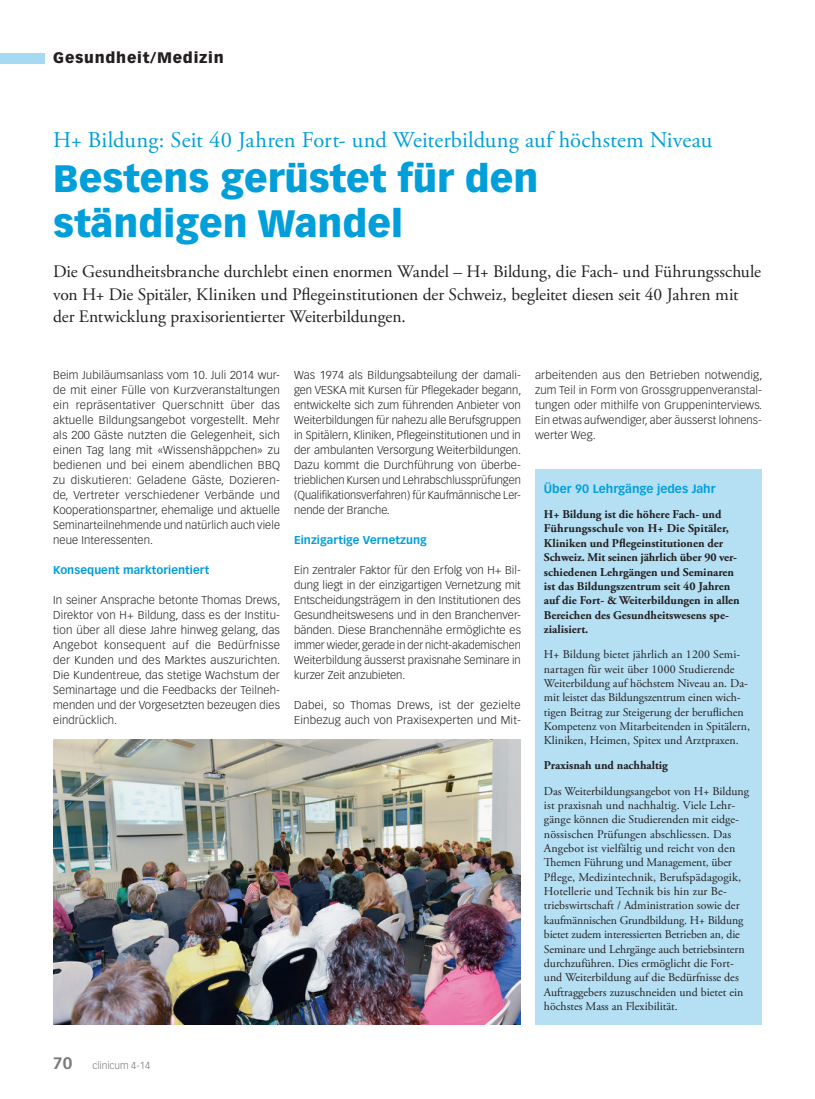
<style>
.page{position:relative;width:815px;height:1099px;background:#fff}
.page>*{position:absolute;margin:0;border:0;box-sizing:border-box;transform-origin:0 0}
.t1{font:900 37.5px/45px "Vectora LT Std";color:#009fda}
.t2{font:22.5px "Adobe Garamond Pro";color:#009fda}
.t3{font:17.5px/22.5px "Adobe Garamond Pro";letter-spacing:-.005em;color:#231f20}
.t4{font:900 15px "Vectora LT Std";letter-spacing:.05em;color:#231f20}
.t5{font:11.88px/14.4px "Adobe Garamond Pro";color:#231f20}
.t6{font:700 11.88px/14.4px "Adobe Garamond Pro";color:#231f20}
.t7{font:700 11.88px "Vectora LT Std";color:#009fda}
.t8{font:300 11.25px/15px "Vectora LT Std";letter-spacing:.01em;color:#231f20;text-align:justify}
.t9{font:700 11.25px "Vectora LT Std";letter-spacing:.005em;color:#009fda}
.t10{font:300 10px "Vectora LH";color:#76787b}
.s1{font-weight:700;font-size:16.25px}
</style>
<div class="page">
<div style="left:0;top:53px;width:45px;height:10px;background:#a5daf2"></div>
<div style="left:535px;top:469px;width:227px;height:555px;background:#b5e0f4"></div>
<img style="left:53px;top:739px;width:468px;height:285px">
<h3 class="t4" style="left:53px;top:49px;width:172px">Gesundheit/Medizin</h3>
<h2 class="t2" style="left:53px;top:126px;width:661px">H+ Bildung: Seit 40 Jahren Fort- und Weiterbildung auf höchstem Niveau</h2>
<h1 class="t1" style="left:53px;top:155px;width:487px">Bestens gerüstet für den ständigen Wandel</h1>
<p class="t3" style="left:53px;top:261px;width:710px">Die Gesundheitsbranche durchlebt einen enormen Wandel – H+ Bildung, die Fach- und Führungsschule von H+ Die Spitäler, Kliniken und Pflegeinstitutionen der Schweiz, begleitet diesen seit 40 Jahren mit der Entwicklung praxisorientierter Weiterbildungen.</p>
<p class="t8" style="left:53px;top:368px;width:228px">Beim Jubiläumsanlass vom 10. Juli 2014 wur&shy;de mit einer Fülle von Kurzveranstaltungen ein repräsentativer Querschnitt über das aktuelle Bildungsangebot vorgestellt. Mehr als 200 Gäste nutzten die Gelegenheit, sich einen Tag lang mit «Wissenshäppchen» zu bedienen und bei einem abendlichen BBQ zu diskutieren: Geladene Gäste, Dozieren&shy;de, Vertreter verschiedener Verbände und Kooperationspartner, ehemalige und aktuelle Seminarteilnehmende und natürlich auch viele neue Interessenten.</p>
<p class="t9" style="left:53px;top:563px;width:158px">Konsequent marktorientiert</p>
<p class="t8" style="left:53px;top:593px;width:229px">In seiner Ansprache betonte Thomas Drews, Direktor von H+ Bildung, dass es der Institu&shy;tion über all diese Jahre hinweg gelang, das Angebot konsequent auf die Bedürfnisse der Kunden und des Marktes auszurichten.<br>Die Kundentreue, das stetige Wachstum der Seminartage und die Feedbacks der Teilneh&shy;menden und der Vorgesetzten bezeugen dies eindrücklich.</p>
<p class="t8" style="left:294px;top:368px;width:229px">Was 1974 als Bildungsabteilung der damali&shy;gen VESKA mit Kursen für Pflegekader begann, entwickelte sich zum führenden Anbieter von Weiterbildungen für nahezu alle Berufsgruppen in Spitälern, Kliniken, Pflegeinstitutionen und in der ambulanten Versorgung Weiterbildungen.<br>Dazu kommt die Durchführung von überbe&shy;trieblichen Kursen und Lehrabschlussprüfungen (Qualifikationsverfahren) für Kaufmännische Ler&shy;nende der Branche.</p>
<p class="t9" style="left:294px;top:533px;width:134px">Einzigartige Vernetzung</p>
<p class="t8" style="left:294px;top:563px;width:228px">Ein zentraler Faktor für den Erfolg von H+ Bil&shy;dung liegt in der einzigartigen Vernetzung mit Entscheidungsträgern in den Institutionen des Gesundheitswesens und in den Branchenver&shy;bänden. Diese Branchennähe ermöglichte es immer wieder, gerade in der nicht-akademischen Weiterbildung äusserst praxisnahe Seminare in kurzer Zeit anzubieten.</p>
<p class="t8" style="left:294px;top:698px;width:228px">Dabei, so Thomas Drews, ist der gezielte<br>Einbezug auch von Praxisexperten und Mit-</p>
<p class="t8" style="left:535px;top:368px;width:229px">arbeitenden aus den Betrieben notwendig, zum Teil in Form von Grossgruppenveranstal&shy;tungen oder mithilfe von Gruppeninterviews.<br>Ein etwas aufwendiger, aber äusserst lohnens&shy;werter Weg.</p>
<p class="t7" style="left:544px;top:481px;width:173px">Über 90 Lehrgänge jedes Jahr</p>
<p class="t6" style="left:544px;top:507px;width:197px">H+ Bildung ist die höhere Fach- und Führungsschule von H+ Die Spitäler, Kliniken und Pflegeinstitutionen der Schweiz. Mit seinen jährlich über 90 ver&shy;schiedenen Lehrgängen und Seminaren ist das Bildungszentrum seit 40 Jahren auf die Fort- &amp; Weiterbildungen in allen Bereichen des Gesundheitswesens spe&shy;zialisiert.</p>
<p class="t5" style="left:544px;top:647px;width:208px">H+ Bildung bietet jährlich an 1200 Semi&shy;nartagen für weit über 1000 Studierende Weiterbildung auf höchstem Niveau an. Da&shy;mit leistet das Bildungszentrum einen wich&shy;tigen Beitrag zur Steigerung der beruflichen Kompetenz von Mitarbeitenden in Spitälern, Kliniken, Heimen, Spitex und Arztpraxen.</p>
<p class="t6" style="left:544px;top:758px;width:126px">Praxisnah und nachhaltig</p>
<p class="t5" style="left:544px;top:784px;width:207px">Das Weiterbildungsangebot von H+ Bildung ist praxisnah und nachhaltig. Viele Lehr&shy;gänge können die Studierenden mit eidge&shy;nössischen Prüfungen abschliessen. Das Angebot ist vielfältig und reicht von den Themen Führung und Management, über Pflege, Medizintechnik, Berufspädagogik, Hotellerie und Technik bis hin zur Be&shy;triebswirtschaft / Administration sowie der kaufmännischen Grundbildung. H+ Bildung bietet zudem interessierten Betrieben an, die Seminare und Lehrgänge auch betriebsintern durchzuführen. Dies ermöglicht die Fort&shy;und Weiterbildung auf die Bedürfnisse des Auftraggebers zuzuschneiden und bietet ein höchstes Mass an Flexibilität.</p>
<p class="t10" style="left:53px;top:1059px;width:99px"><span class="s1">70</span> clinicum 4-14</p>
</div>
